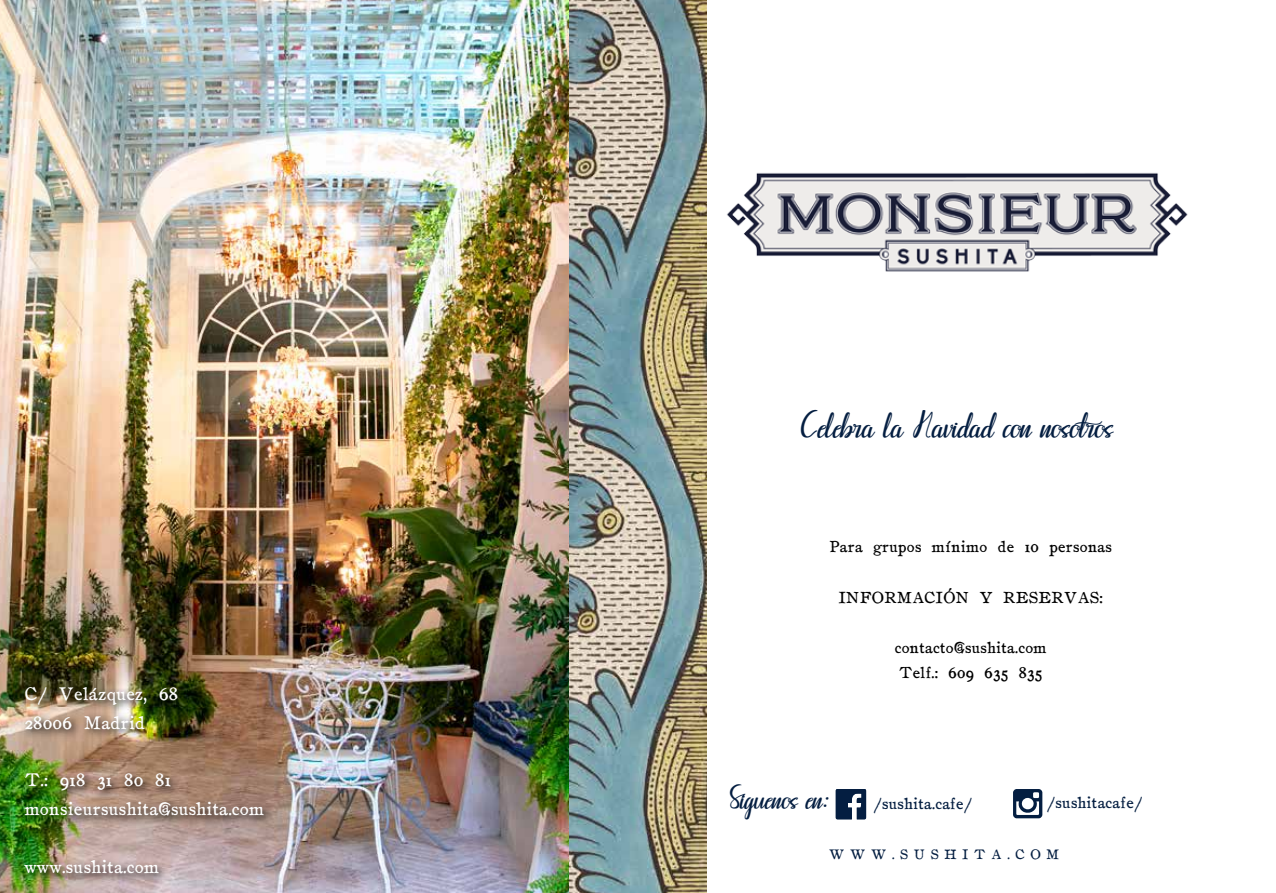
<style>
.page{position:relative;width:1276px;height:893px;background:#fff}
.page>*{position:absolute;margin:0;border:0;box-sizing:border-box;transform-origin:0 0}
.t1{font:37.5px "Callpedia Script Demo";color:#041e41}
.t2{font:33px "Callpedia Script Demo";color:#041e41}
.t3{font:24px/28.8px "zai Drukarnia Wydawnicza 1870";color:#fff}
.t4{font:24px "Minion Pro";color:#041e41}
.t5{font:21px/25.2px "zai Drukarnia Wydawnicza 1870";color:#000}
.t6{font:21px "zai Drukarnia Wydawnicza 1870";color:#041e41}
.t7{font:18px "zai Drukarnia Wydawnicza 1870";letter-spacing:.3em;color:#041e41}
</style>
<div class="page">
<img style="left:0;top:0;width:570px;height:893px">
<svg style="left:836px;top:789px;width:30px;height:30px"></svg>
<svg style="left:1013px;top:789px;width:29px;height:29px"></svg>
<img style="left:727px;top:173px;width:461px;height:99px">
<img style="left:570px;top:0;width:136px;height:893px">
<img style="left:20px;top:682px;width:254px;height:202px">
<p class="t3" style="left:24px;top:679px;width:155px">C/ Velázquez, 68<br>28006 Madrid</p>
<p class="t3" style="left:24px;top:766px;width:241px">T.: 918 31 80 81 monsieursushita@sushita.com</p>
<p class="t3" style="left:24px;top:852px;width:136px">www.sushita.com</p>
<h1 class="t1" style="left:800px;top:407px;width:314px">Celebra la Navidad con nosotros</h1>
<p class="t5" style="left:829px;top:534px;width:284px">Para grupos mínimo de 10 personas</p>
<p class="t5" style="left:838px;top:585px;width:266px">INFORMACIÓN Y RESERVAS:</p>
<p class="t5" style="left:894px;top:635px;width:153px">contacto@sushita.com<br>Telf.: 609 635 835</p>
<h2 class="t2" style="left:729px;top:782px;width:101px">Siguenos en:</h2>
<p class="t4" style="left:738px;top:786px;width:11px">´</p>
<p class="t6" style="left:873px;top:794px;width:100px">/sushita.cafe/</p>
<p class="t6" style="left:1046px;top:793px;width:97px">/sushitacafe/</p>
<p class="t7" style="left:829px;top:846px;width:232px">WWW.SUSHITA.COM</p>
</div>
